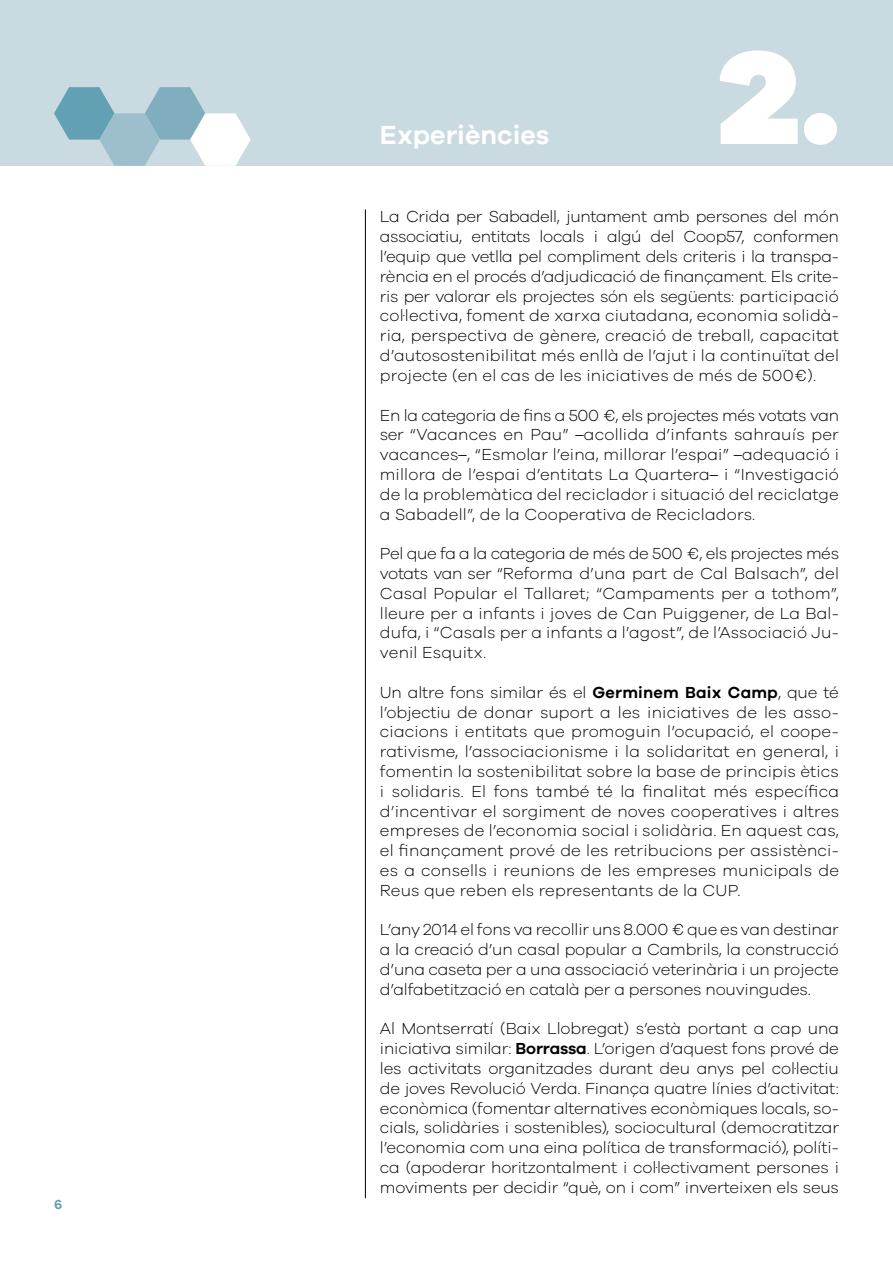
<style>
.page{position:relative;width:893px;height:1263px;background:#fff}
.page>*{position:absolute;margin:0;border:0;box-sizing:border-box;transform-origin:0 0}
.t1{font:900 136.5px "Galano Grotesque";color:#fff}
.t2{font:600 27px "Galano Grotesque";color:#fff}
.t3{font:300 16.5px/19.8px "Galano Grotesque";letter-spacing:.01em;color:#000;text-align:justify}
.t4{font:600 13.5px "Galano Grotesque";color:#62a0b4}
.s1{font-family:"Frutiger LT Std"}
.s2{font-weight:600}
</style>
<div class="page">
<div style="left:0;top:0;width:893px;height:166px;background:#cadae1"></div>
<svg style="left:54px;top:87px;width:197px;height:79px"></svg>
<hr style="left:365px;top:209px;width:1px;height:989px;background:#000">
<p class="t4" style="left:54px;top:1196px;width:10px">6</p>
<h2 class="t2" style="left:380px;top:118px;width:171px">Experiències</h2>
<h1 class="t1" style="left:717px;top:11px;width:123px">2.</h1>
<p class="t3" style="left:380px;top:206px;width:461px">La Crida per Sabadell, juntament amb persones del món associatiu, entitats locals i algú del Coop57, conformen l’equip que vetlla pel compliment dels criteris i la transpa&shy;rència en el procés d’adjudicació de finançament. Els crite&shy;ris per valorar els projectes són els següents: participació col·lectiva, foment de xarxa ciutadana, economia solidà&shy;ria, perspectiva de gènere, creació de treball, capacitat d’autosostenibilitat més enllà de l’ajut i la continuïtat del projecte (en el cas de les iniciatives de més de 500€).</p>
<p class="t3" style="left:380px;top:404px;width:461px">En la categoria de fins a 500 €, els projectes més votats van ser “Vacances en Pau” <span class="s1">–</span>acollida d’infants sahrauís per vacances<span class="s1">–</span>, “Esmolar l’eina, millorar l’espai” <span class="s1">–</span>adequació i millora de l’espai d’entitats La Quartera<span class="s1">–</span> i “Investigació de la problemàtica del reciclador i situació del reciclatge a Sabadell”, de la Cooperativa de Recicladors.</p>
<p class="t3" style="left:380px;top:543px;width:461px">Pel que fa a la categoria de més de 500 €, els projectes més votats van ser “Reforma d’una part de Cal Balsach”, del Casal Popular el Tallaret; “Campaments per a tothom”, lleure per a infants i joves de Can Puiggener, de La Bal&shy;dufa, i “Casals per a infants a l’agost”, de l’Associació Ju&shy;venil Esquitx.</p>
<p class="t3" style="left:380px;top:682px;width:461px">Un altre fons similar és el <span class="s2">Germinem Baix Camp</span>, que té l’objectiu de donar suport a les iniciatives de les asso&shy;ciacions i entitats que promoguin l’ocupació, el coope&shy;rativisme, l’associacionisme i la solidaritat en general, i fomentin la sostenibilitat sobre la base de principis ètics i solidaris. El fons també té la finalitat més específica d’incentivar el sorgiment de noves cooperatives i altres empreses de l’economia social i solidària. En aquest cas, el finançament prové de les retribucions per assistènci&shy;es a consells i reunions de les empreses municipals de Reus que reben els representants de la CUP.</p>
<p class="t3" style="left:380px;top:919px;width:461px">L’any 2014 el fons va recollir uns 8.000 € que es van destinar a la creació d’un casal popular a Cambrils, la construcció d’una caseta per a una associació veterinària i un projecte d’alfabetització en català per a persones nouvingudes.</p>
<p class="t3" style="left:380px;top:1018px;width:461px">Al Montserratí (Baix Llobregat) s’està portant a cap una iniciativa similar: <span class="s2">Borrassa</span>. L’origen d’aquest fons prové de les activitats organitzades durant deu anys pel col·lectiu de joves Revolució Verda. Finança quatre línies d’activitat: econòmica (fomentar alternatives econòmiques locals, so&shy;cials, solidàries i sostenibles), sociocultural (democratitzar l’economia com una eina política de transformació), políti&shy;ca (apoderar horitzontalment i col·lectivament persones i moviments per decidir “què, on i com” inverteixen els seus</p>
</div>
